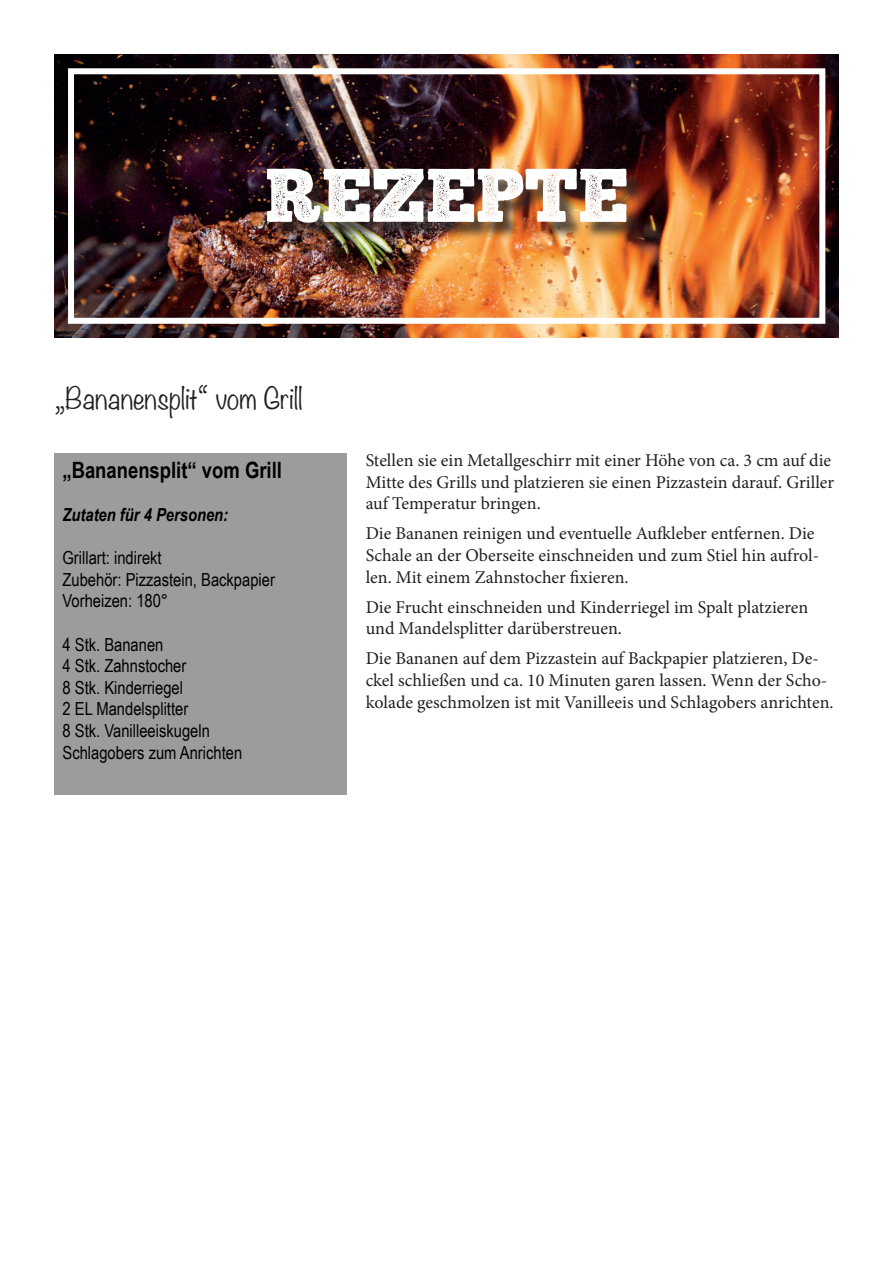
<style>
.page{position:relative;width:893px;height:1263px;background:#fff}
.page>*{position:absolute;margin:0;border:0;box-sizing:border-box;transform-origin:0 0}
.t1{font:76.5px "Chunk Five Print";color:#fff}
.t2{font:300 27px "Noteworthy";color:#231f20}
.t3{font:700 22.5px "Arial Narrow";color:#000001}
.t4{font:18px/21.6px "Minion Pro";color:#231f20}
.t5{font:18px/21.6px "Arial Narrow";color:#000001}
.t6{font:italic 700 18px "Arial Narrow";color:#000001}
</style>
<div class="page">
<img style="left:55px;top:55px;width:783px;height:282px">
<div style="left:270px;top:171px;width:375px;height:70px;background:#231f20;opacity:.75"></div>
<div style="left:68px;top:68px;width:757px;height:256px;border:6px solid #fff"></div>
<div style="left:54px;top:453px;width:293px;height:341px;background:#9a9c9d"></div>
<h1 class="t1" style="left:265px;top:161px;width:364px">REZEPTE</h1>
<h2 class="t2" style="left:55px;top:375px;width:250px">„Bananensplit“ vom Grill</h2>
<p class="t3" style="left:63px;top:453px;width:221px">„Bananensplit“ vom Grill</p>
<p class="t6" style="left:63px;top:501px;width:167px">Zutaten für 4 Personen:</p>
<p class="t5" style="left:63px;top:546px;width:214px">Grillart: indirekt<br>Zubehör: Pizzastein, Backpapier<br>Vorheizen: 180°</p>
<p class="t5" style="left:63px;top:633px;width:181px">4 Stk. Bananen<br>4 Stk. Zahnstocher<br>8 Stk. Kinderriegel<br>2 EL Mandelsplitter<br>8 Stk. Vanilleeiskugeln<br>Schlagobers zum Anrichten</p>
<p class="t4" style="left:366px;top:449px;width:470px">Stellen sie ein Metallgeschirr mit einer Höhe von ca. 3 cm auf die<br>Mitte des Grills und platzieren sie einen Pizzastein darauf. Griller auf Temperatur bringen.</p>
<p class="t4" style="left:366px;top:523px;width:455px">Die Bananen reinigen und eventuelle Aufkleber entfernen. Die<br>Schale an der Oberseite einschneiden und zum Stiel hin aufrol&shy;len. Mit einem Zahnstocher fixieren.</p>
<p class="t4" style="left:366px;top:596px;width:444px">Die Frucht einschneiden und Kinderriegel im Spalt platzieren und Mandelsplitter darüberstreuen.</p>
<p class="t4" style="left:366px;top:648px;width:469px">Die Bananen auf dem Pizzastein auf Backpapier platzieren, De&shy;ckel schließen und ca. 10 Minuten garen lassen. Wenn der Scho&shy;kolade geschmolzen ist mit Vanilleeis und Schlagobers anrichten.</p>
</div>
